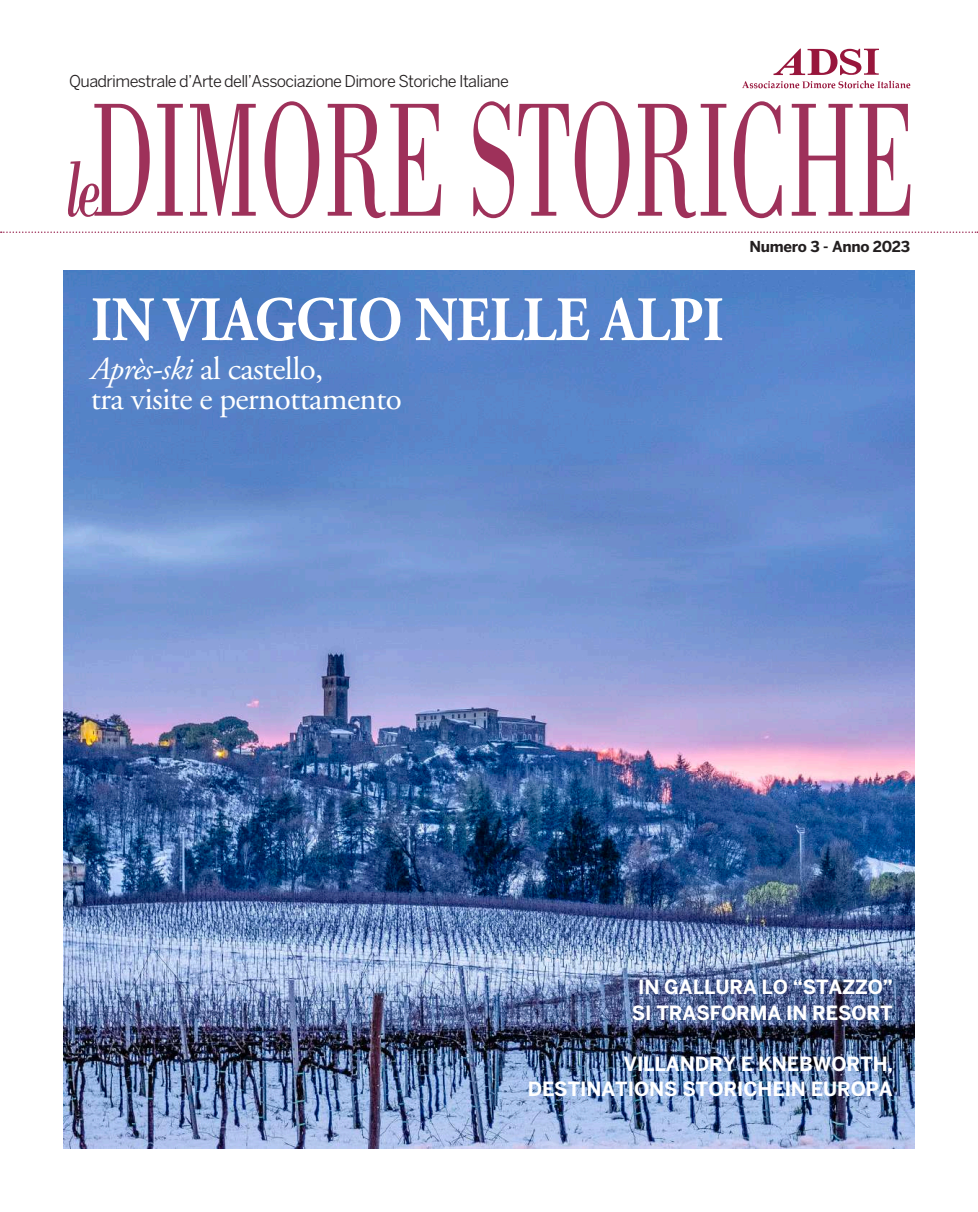
<style>
.page{position:relative;width:978px;height:1212px;background:#fff}
.page>*{position:absolute;margin:0;border:0;box-sizing:border-box;transform-origin:0 0}
.t1{font:167.4px "Bodoni Std";color:#9e315a;scale:.57 1}
.t2{font:700 63px "Adobe Garamond Pro";letter-spacing:-.005em;color:#fff;scale:.9 1}
.t3{font:32.4px/30px "Adobe Garamond Pro";letter-spacing:-.02em;color:#fff}
.t4{font:700 19.5px/25.5px "Benton Sans";letter-spacing:-.005em;color:#fff;text-align:center}
.t5{font:16.2px "Benton Sans";letter-spacing:-.04em;color:#231f20}
.t6{font:700 15px "Benton Sans";letter-spacing:-.02em;color:#231f20}
.s1{font-style:italic;font-size:79.95px}
.s2{font-style:italic}
</style>
<div class="page">
<svg style="left:1px;top:231px;width:977px;height:2px"></svg>
<svg style="left:773px;top:49px;width:106px;height:26px"></svg>
<svg style="left:742px;top:81px;width:168px;height:7px"></svg>
<img style="left:64px;top:270px;width:850px;height:878px">
<p class="t5" style="left:69px;top:72px;width:441px">Quadrimestrale d’Arte dell’Associazione Dimore Storiche Italiane</p>
<h1 class="t1" style="left:66px;top:67px;width:1491px"><span class="s1">le</span> DIMORE STORICHE</h1>
<p class="t6" style="left:749px;top:238px;width:162px">Numero 3 - Anno 2023</p>
<h2 class="t2" style="left:91px;top:283px;width:705px">IN VIAGGIO NELLE ALPI</h2>
<h3 class="t3" style="left:91px;top:354px;width:313px"><span class="s2">Après-ski</span> al castello,<br>tra visite e pernottamento</h3>
<p class="t4" style="left:632px;top:974px;width:263px">IN GALLURA LO “STAZZO”<br>SI TRASFORMA IN RESORT</p>
<p class="t4" style="left:528px;top:1050px;width:367px;text-align:right">VILLANDRY E KNEBWORTH,<br>DESTINATIONS STORICHEIN EUROPA</p>
</div>
